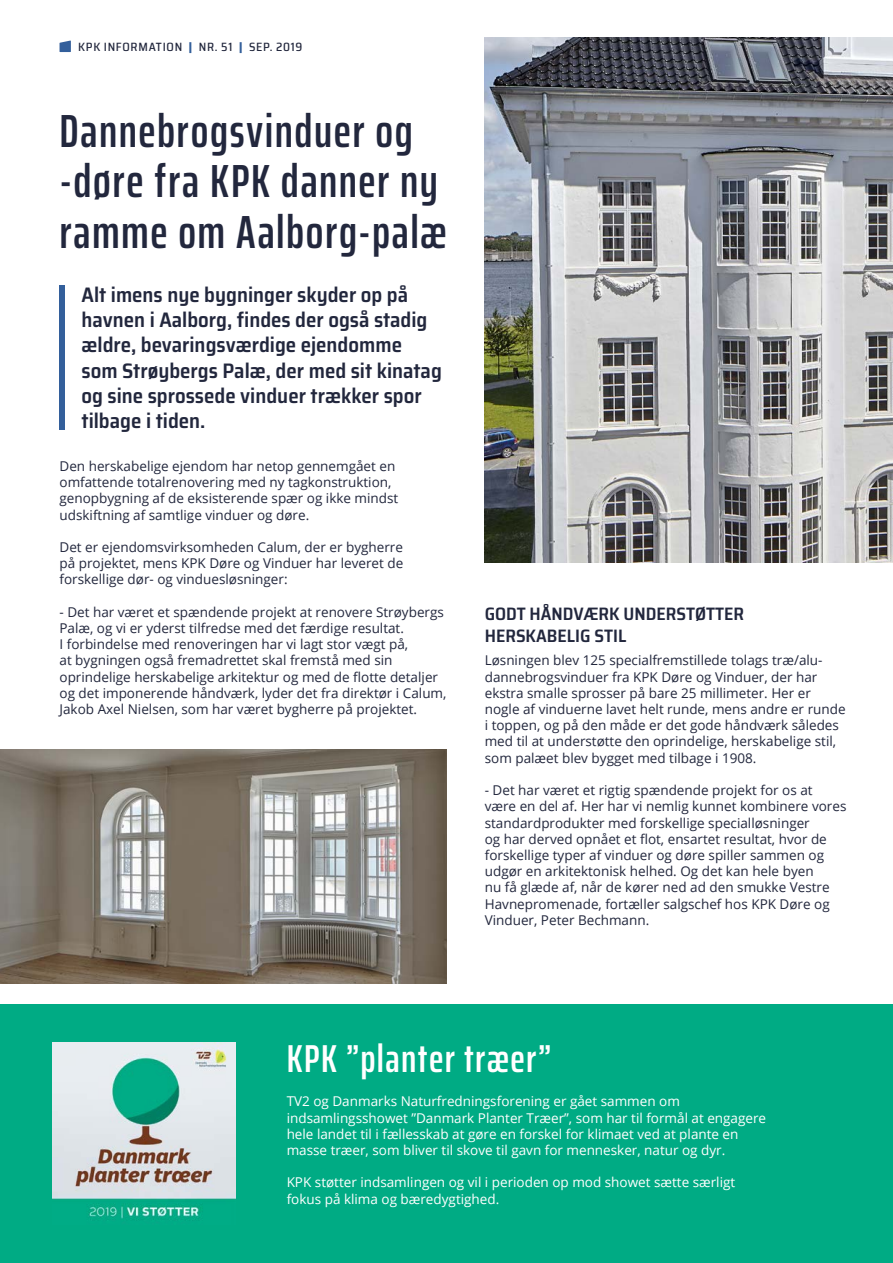
<style>
.page{position:relative;width:893px;height:1263px;background:#fff}
.page>*{position:absolute;margin:0;border:0;box-sizing:border-box;transform-origin:0 0}
.t1{font:600 extra-condensed 46.5px/50.8px "Saira";letter-spacing:.035em;color:#22273d}
.t2{font:600 extra-condensed 39px "Saira";letter-spacing:.035em;color:#fff}
.t3{font:600 semi-condensed 21px/25.2px "Saira";color:#22273d}
.t4{font:600 semi-condensed 18px/22.2px "Saira";color:#22273d}
.t5{font:13.5px/16.2px "Open Sans";color:#22273d}
.t6{font:13.5px/16.2px "Open Sans";color:#fff}
.t7{font:500 semi-condensed 12px "Saira";letter-spacing:.055em;color:#22273d}
.s1{font-weight:900;color:#335f9b}
</style>
<div class="page">
<div style="left:0;top:1004px;width:893px;height:259px;background:#00ab84"></div>
<svg style="left:60px;top:41px;width:11px;height:11px"></svg>
<img style="left:485px;top:37px;width:408px;height:526px">
<img style="left:0;top:750px;width:446px;height:233px">
<img style="left:53px;top:1042px;width:182px;height:177px">
<div style="left:60px;top:286px;width:5px;height:144px;background:#335f9b"></div>
<p class="t7" style="left:78px;top:38px;width:226px">KPK INFORMATION <span class="s1">|</span> NR. 51 <span class="s1">|</span> SEP. 2019</p>
<h1 class="t1" style="left:60px;top:104px;width:389px">Dannebrogsvinduer og -døre fra KPK danner ny ramme om Aalborg-palæ</h1>
<h3 class="t3" style="left:81px;top:282px;width:362px">Alt imens nye bygninger skyder op på havnen i Aalborg, findes der også stadig ældre, bevaringsværdige ejendomme som Strøybergs Palæ, der med sit kinatag og sine sprossede vinduer trækker spor tilbage i tiden.</h3>
<p class="t5" style="left:60px;top:458px;width:340px">Den herskabelige ejendom har netop gennemgået en omfattende totalrenovering med ny tagkonstruktion, genopbygning af de eksisterende spær og ikke mindst udskiftning af samtlige vinduer og døre.</p>
<p class="t5" style="left:60px;top:539px;width:345px;text-align:justify">Det er ejendomsvirksomheden Calum, der er bygherre på projektet, mens KPK Døre og Vinduer har leveret de forskellige dør- og vinduesløsninger:</p>
<p class="t5" style="left:60px;top:603px;width:388px">- Det har været et spændende projekt at renovere Strøybergs Palæ, og vi er yderst tilfredse med det færdige resultat.<br>I forbindelse med renoveringen har vi lagt stor vægt på,<br>at bygningen også fremadrettet skal fremstå med sin oprindelige herskabelige arkitektur og med de flotte detaljer og det imponerende håndværk, lyder det fra direktør i Calum, Jakob Axel Nielsen, som har været bygherre på projektet.</p>
<h3 class="t4" style="left:485px;top:602px;width:261px">GODT HÅNDVÆRK UNDERSTØTTER<br>HERSKABELIG STIL</h3>
<p class="t5" style="left:485px;top:652px;width:362px">Løsningen blev 125 specialfremstillede tolags træ/alu&shy;dannebrogsvinduer fra KPK Døre og Vinduer, der har ekstra smalle sprosser på bare 25 millimeter. Her er nogle af vinduerne lavet helt runde, mens andre er runde i toppen, og på den måde er det gode håndværk således med til at understøtte den oprindelige, herskabelige stil, som palæet blev bygget med tilbage i 1908.</p>
<p class="t5" style="left:485px;top:782px;width:363px">- Det har været et rigtig spændende projekt for os at være en del af. Her har vi nemlig kunnet kombinere vores standardprodukter med forskellige specialløsninger<br>og har derved opnået et flot, ensartet resultat, hvor de forskellige typer af vinduer og døre spiller sammen og udgør en arkitektonisk helhed. Og det kan hele byen<br>nu få glæde af, når de kører ned ad den smukke Vestre Havnepromenade, fortæller salgschef hos KPK Døre og Vinduer, Peter Bechmann.</p>
<h2 class="t2" style="left:287px;top:1029px;width:266px">KPK ”planter træer”</h2>
<p class="t6" style="left:287px;top:1093px;width:481px">TV2 og Danmarks Naturfredningsforening er gået sammen om indsamlingsshowet ”Danmark Planter Træer”, som har til formål at engagere hele landet til i fællesskab at gøre en forskel for klimaet ved at plante en masse træer, som bliver til skove til gavn for mennesker, natur og dyr.</p>
<p class="t6" style="left:287px;top:1174px;width:450px">KPK støtter indsamlingen og vil i perioden op mod showet sætte særligt fokus på klima og bæredygtighed.</p>
</div>
